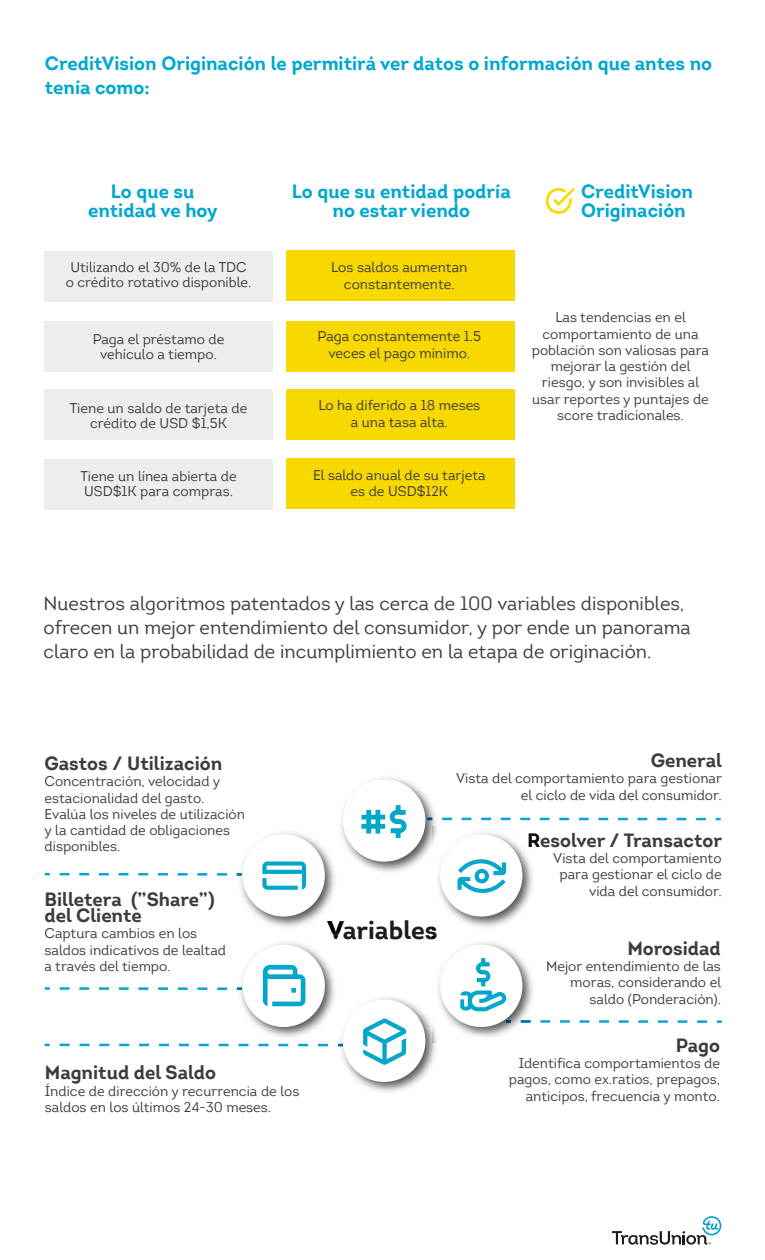
<style>
.page{position:relative;width:765px;height:1260px;background:#fff}
.page>*{position:absolute;margin:0;border:0;box-sizing:border-box;transform-origin:0 0}
.t1{font:700 25px "Intro";color:#1d1d1b}
.t2{font:18.75px/23.8px "Intro";color:#3c3c3b}
.t3{font:700 18.75px/18.8px "Intro";color:#00a7cf}
.t4{font:700 18.75px/16.2px "Intro";color:#3c3c3b}
.t5{font:13.75px/16.2px "Intro";color:#3c3c3b;text-align:center}
</style>
<div class="page">
<svg style="left:612px;top:1216px;width:109px;height:29px"></svg>
<div style="left:44px;top:251px;width:229px;height:51px;background:#ededed"></div>
<div style="left:44px;top:321px;width:229px;height:51px;background:#ededed"></div>
<div style="left:44px;top:390px;width:229px;height:50px;background:#ededed"></div>
<div style="left:44px;top:459px;width:229px;height:51px;background:#ededed"></div>
<div style="left:286px;top:250px;width:229px;height:51px;background:#f7d801"></div>
<div style="left:286px;top:321px;width:229px;height:50px;background:#f7d801"></div>
<div style="left:286px;top:389px;width:229px;height:51px;background:#f7d801"></div>
<div style="left:286px;top:458px;width:229px;height:51px;background:#f7d801"></div>
<svg style="left:546px;top:188px;width:29px;height:26px"></svg>
<svg style="left:540px;top:1020px;width:182px;height:3px"></svg>
<svg style="left:442px;top:818px;width:279px;height:2px"></svg>
<svg style="left:60px;top:873px;width:167px;height:3px"></svg>
<svg style="left:45px;top:987px;width:5px;height:3px"></svg>
<svg style="left:60px;top:987px;width:168px;height:3px"></svg>
<svg style="left:60px;top:1044px;width:268px;height:2px"></svg>
<img style="left:341px;top:778px;width:95px;height:94px">
<svg style="left:343px;top:779px;width:82px;height:83px"></svg>
<img style="left:337px;top:998px;width:99px;height:94px">
<svg style="left:343px;top:1000px;width:82px;height:82px"></svg>
<img style="left:432px;top:826px;width:101px;height:101px">
<svg style="left:440px;top:834px;width:82px;height:83px"></svg>
<img style="left:432px;top:943px;width:101px;height:100px">
<svg style="left:440px;top:945px;width:82px;height:82px"></svg>
<img style="left:236px;top:826px;width:105px;height:101px">
<svg style="left:243px;top:834px;width:82px;height:83px"></svg>
<img style="left:236px;top:943px;width:105px;height:100px">
<svg style="left:243px;top:945px;width:82px;height:82px"></svg>
<h2 class="t3" style="left:45px;top:52px;width:669px;line-height:23.8px">CreditVision Originación le permitirá ver datos o información que antes no tenía como:</h2>
<h2 class="t3" style="left:88px;top:182px;width:131px;text-align:center">Lo que su entidad ve hoy</h2>
<h2 class="t3" style="left:292px;top:182px;width:220px;text-align:center">Lo que su entidad podría no estar viendo</h2>
<h2 class="t3" style="left:581px;top:182px;width:114px">CreditVision<br>Originación</h2>
<p class="t5" style="left:66px;top:260px;width:187px;line-height:15px">Utilizando el 30% de la TDC o crédito rotativo disponible.</p>
<p class="t5" style="left:331px;top:260px;width:138px">Los saldos aumentan constantemente.</p>
<p class="t5" style="left:93px;top:332px;width:133px;line-height:15px">Paga el préstamo de vehículo a tiempo.</p>
<p class="t5" style="left:70px;top:401px;width:179px;line-height:15px">Tiene un saldo de tarjeta de crédito de USD $1,5K</p>
<p class="t5" style="left:318px;top:329px;width:165px">Paga constantemente 1.5 veces el pago mínimo.</p>
<p class="t5" style="left:318px;top:398px;width:163px">Lo ha diferido a 18 meses a una tasa alta.</p>
<p class="t5" style="left:532px;top:310px;width:179px">Las tendencias en el comportamiento de una población son valiosas para mejorar la gestión del riesgo, y son invisibles al usar reportes y puntajes de score tradicionales.</p>
<p class="t5" style="left:80px;top:469px;width:158px;line-height:15px;text-align:left">Tiene un línea abierta de<br>USD$1K para compras.</p>
<p class="t5" style="left:313px;top:467px;width:174px">El saldo anual de su tarjeta es de USD$12K</p>
<h2 class="t2" style="left:44px;top:592px;width:649px">Nuestros algoritmos patentados y las cerca de 100 variables disponibles, ofrecen un mejor entendimiento del consumidor, y por ende un panorama claro en la probabilidad de incumplimiento en la etapa de originación.</h2>
<h2 class="t4" style="left:45px;top:755px;width:179px">Gastos / Utilización</h2>
<p class="t5" style="left:45px;top:773px;width:202px;text-align:left">Concentración, velocidad y estacionalidad del gasto.<br>Evalúa los niveles de utilización y la cantidad de obligaciones disponibles.</p>
<h2 class="t4" style="left:45px;top:891px;width:172px">Billetera (”Share”) del Cliente</h2>
<p class="t5" style="left:45px;top:925px;width:183px;text-align:left">Captura cambios en los saldos indicativos de lealtad a través del tiempo.</p>
<h2 class="t4" style="left:45px;top:1064px;width:173px">Magnitud del Saldo</h2>
<p class="t5" style="left:45px;top:1083px;width:256px;text-align:left">Índice de dirección y recurrencia de los saldos en los últimos 24-30 meses.</p>
<h1 class="t1" style="left:327px;top:915px;width:112px">Variables</h1>
<h2 class="t4" style="left:651px;top:752px;width:73px">General</h2>
<p class="t5" style="left:456px;top:770px;width:267px;text-align:right">Vista del comportamiento para gestionar el ciclo de vida del consumidor.</p>
<h2 class="t4" style="left:528px;top:832px;width:196px">Resolver / Transactor</h2>
<p class="t5" style="left:553px;top:850px;width:170px;text-align:right">Vista del comportamiento para gestionar el ciclo de vida del consumidor.</p>
<h2 class="t4" style="left:627px;top:940px;width:95px">Morosidad</h2>
<p class="t5" style="left:546px;top:958px;width:176px;text-align:right">Mejor entendimiento de las moras, considerando el saldo (Ponderación).</p>
<h2 class="t4" style="left:676px;top:1037px;width:46px">Pago</h2>
<p class="t5" style="left:509px;top:1055px;width:213px;text-align:right">Identifica comportamientos de pagos, como ex.ratios, prepagos, anticipos, frecuencia y monto.</p>
</div>
